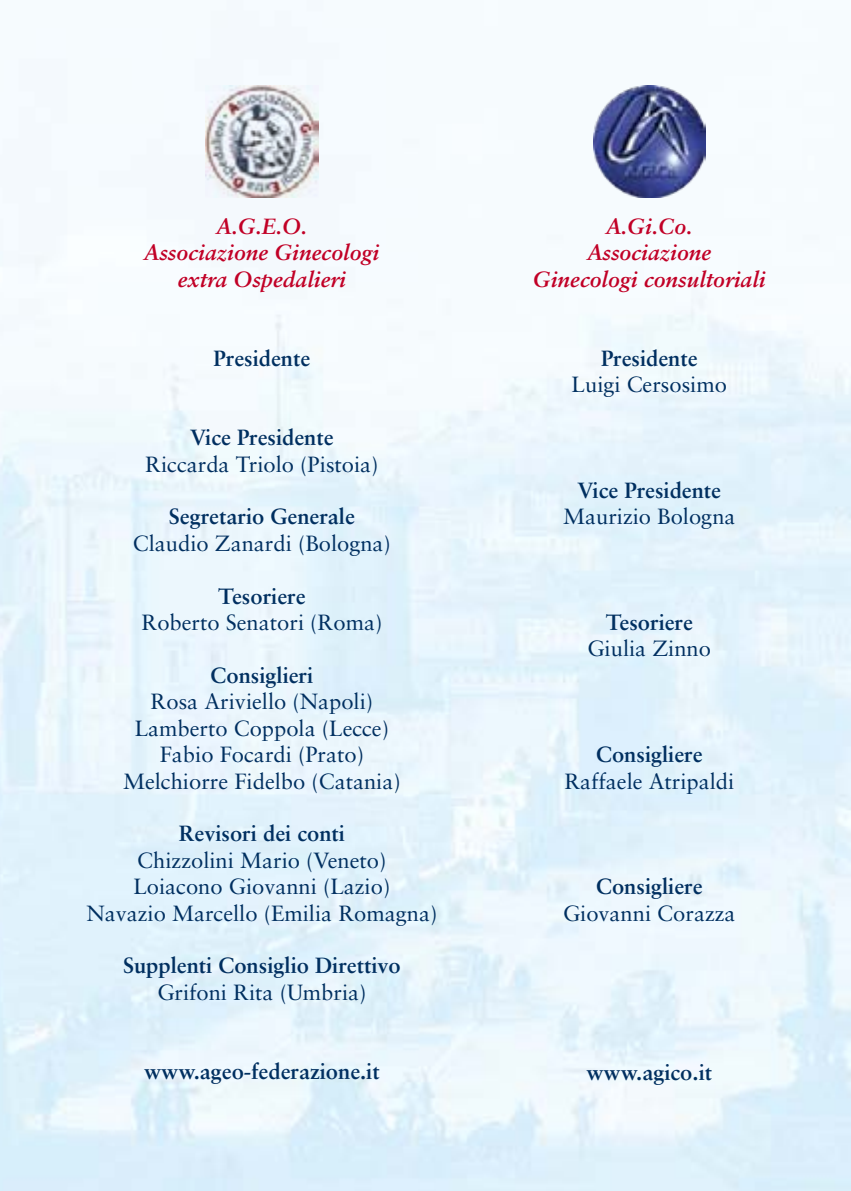
<style>
.page{position:relative;width:851px;height:1191px;background:#fff}
.page>*{position:absolute;margin:0;border:0;box-sizing:border-box;transform-origin:0 0}
.t1{font:22px/26.4px "Sabon";color:#002f60;text-align:center}
.t2{font:700 22px "Sabon";color:#002f60}
.t3{font:italic 700 22px/26.4px "Sabon";color:#c10026;text-align:center}
</style>
<div class="page">
<img style="left:0;top:0;width:850px;height:1191px">
<img style="left:205px;top:85px;width:113px;height:113px">
<img style="left:593px;top:85px;width:112px;height:112px">
<p class="t3" style="left:144px;top:213px;width:237px">A.G.E.O.<br>Associazione Ginecologi extra Ospedalieri</p>
<p class="t2" style="left:213px;top:345px;width:98px">Presidente</p>
<p class="t2" style="left:190px;top:424px;width:145px">Vice Presidente</p>
<p class="t1" style="left:145px;top:450px;width:235px">Riccarda Triolo (Pistoia)</p>
<p class="t2" style="left:169px;top:503px;width:187px">Segretario Generale</p>
<p class="t1" style="left:133px;top:530px;width:259px">Claudio Zanardi (Bologna)</p>
<p class="t2" style="left:218px;top:582px;width:89px">Tesoriere</p>
<p class="t1" style="left:141px;top:609px;width:242px">Roberto Senatori (Roma)</p>
<p class="t2" style="left:210px;top:661px;width:104px">Consiglieri</p>
<p class="t1" style="left:123px;top:688px;width:279px">Rosa Ariviello (Napoli)<br>Lamberto Coppola (Lecce)<br>Fabio Focardi (Prato)<br>Melchiorre Fidelbo (Catania)</p>
<p class="t2" style="left:179px;top:820px;width:168px">Revisori dei conti</p>
<p class="t1" style="left:86px;top:846px;width:352px">Chizzolini Mario (Veneto)<br>Loiacono Giovanni (Lazio)<br>Navazio Marcello (Emilia Romagna)</p>
<p class="t2" style="left:123px;top:952px;width:279px">Supplenti Consiglio Direttivo</p>
<p class="t1" style="left:157px;top:978px;width:211px">Grifoni Rita (Umbria)</p>
<p class="t2" style="left:144px;top:1057px;width:237px">www.ageo-federazione.it</p>
<p class="t3" style="left:532px;top:213px;width:235px">A.Gi.Co.<br>Associazione<br>Ginecologi consultoriali</p>
<p class="t2" style="left:601px;top:345px;width:98px">Presidente</p>
<p class="t1" style="left:571px;top:371px;width:157px">Luigi Cersosimo</p>
<p class="t2" style="left:577px;top:477px;width:145px">Vice Presidente</p>
<p class="t1" style="left:563px;top:503px;width:174px">Maurizio Bologna</p>
<p class="t2" style="left:605px;top:609px;width:89px">Tesoriere</p>
<p class="t1" style="left:587px;top:635px;width:125px">Giulia Zinno</p>
<p class="t2" style="left:596px;top:741px;width:108px">Consigliere</p>
<p class="t1" style="left:564px;top:767px;width:171px">Raffaele Atripaldi</p>
<p class="t2" style="left:596px;top:873px;width:108px">Consigliere</p>
<p class="t1" style="left:563px;top:899px;width:174px">Giovanni Corazza</p>
<p class="t2" style="left:586px;top:1059px;width:127px">www.agico.it</p>
</div>
